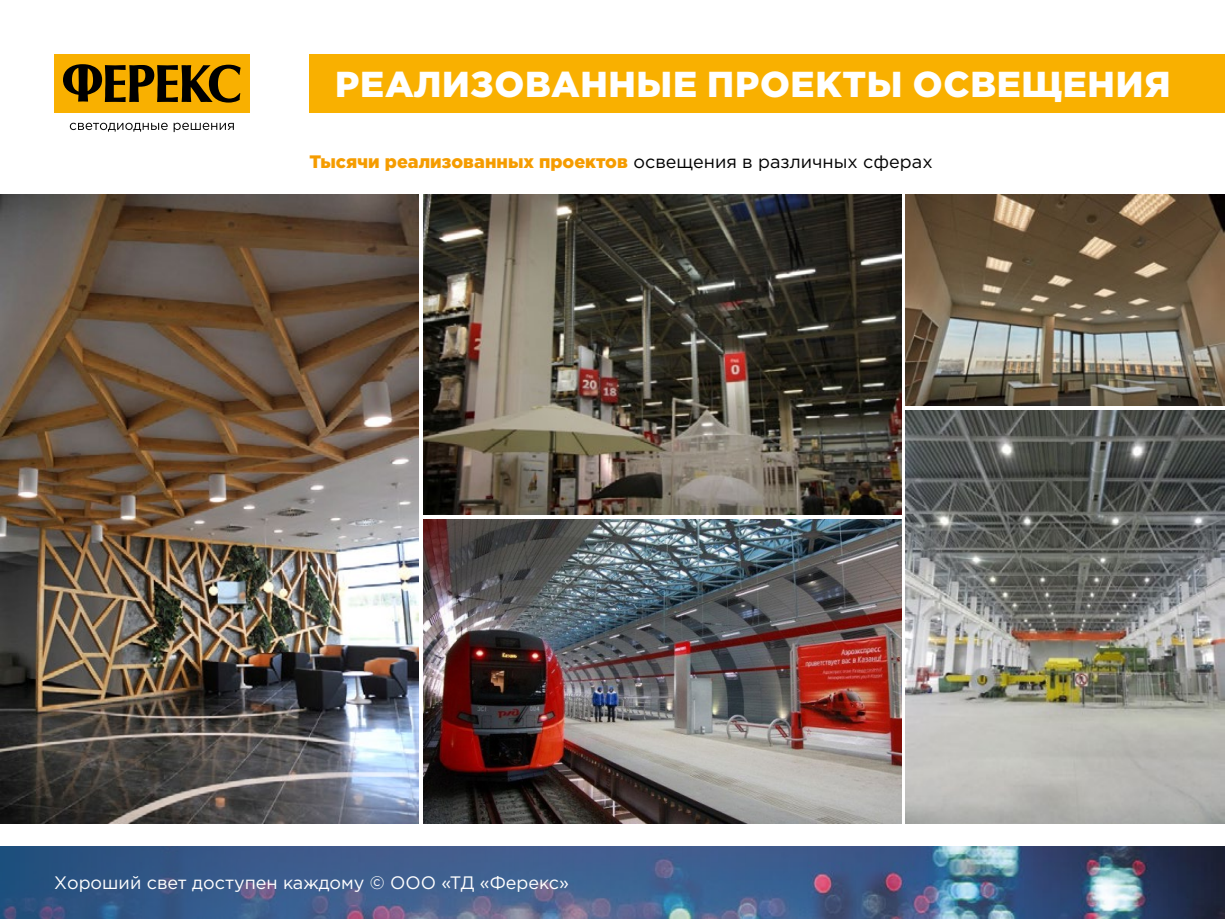
<style>
.page{position:relative;width:1225px;height:919px;background:#fff}
.page>*{position:absolute;margin:0;border:0;box-sizing:border-box;transform-origin:0 0}
.t1{font:900 36px "Gotham Pro";letter-spacing:.02em;color:#fff}
.t2{font:900 18px "Gotham Pro";color:#f59c00}
.t3{font:18px "Gotham Pro";color:#fff}
.s1{font-weight:400;color:#000}
</style>
<div class="page">
<div style="left:309px;top:54px;width:916px;height:59px;background:#f9b000"></div>
<img style="left:423px;top:519px;width:478px;height:304px">
<img style="left:906px;top:410px;width:319px;height:413px">
<img style="left:423px;top:194px;width:478px;height:320px">
<img style="left:0;top:194px;width:419px;height:629px">
<img style="left:906px;top:194px;width:319px;height:212px">
<img style="left:0;top:846px;width:1225px;height:72px">
<div style="left:54px;top:54px;width:196px;height:59px;background:#f9b000"></div>
<svg style="left:63px;top:64px;width:178px;height:39px"></svg>
<svg style="left:70px;top:123px;width:98px;height:9px"></svg>
<svg style="left:174px;top:123px;width:60px;height:9px"></svg>
<h1 class="t1" style="left:335px;top:63px;width:837px">РЕАЛИЗОВАННЫЕ ПРОЕКТЫ ОСВЕЩЕНИЯ</h1>
<p class="t2" style="left:309px;top:152px;width:625px">Тысячи реализованных проектов <span class="s1">освещения в различных сферах</span></p>
<p class="t3" style="left:54px;top:873px;width:516px">Хороший свет доступен каждому © ООО «ТД «Ферекс»</p>
</div>
